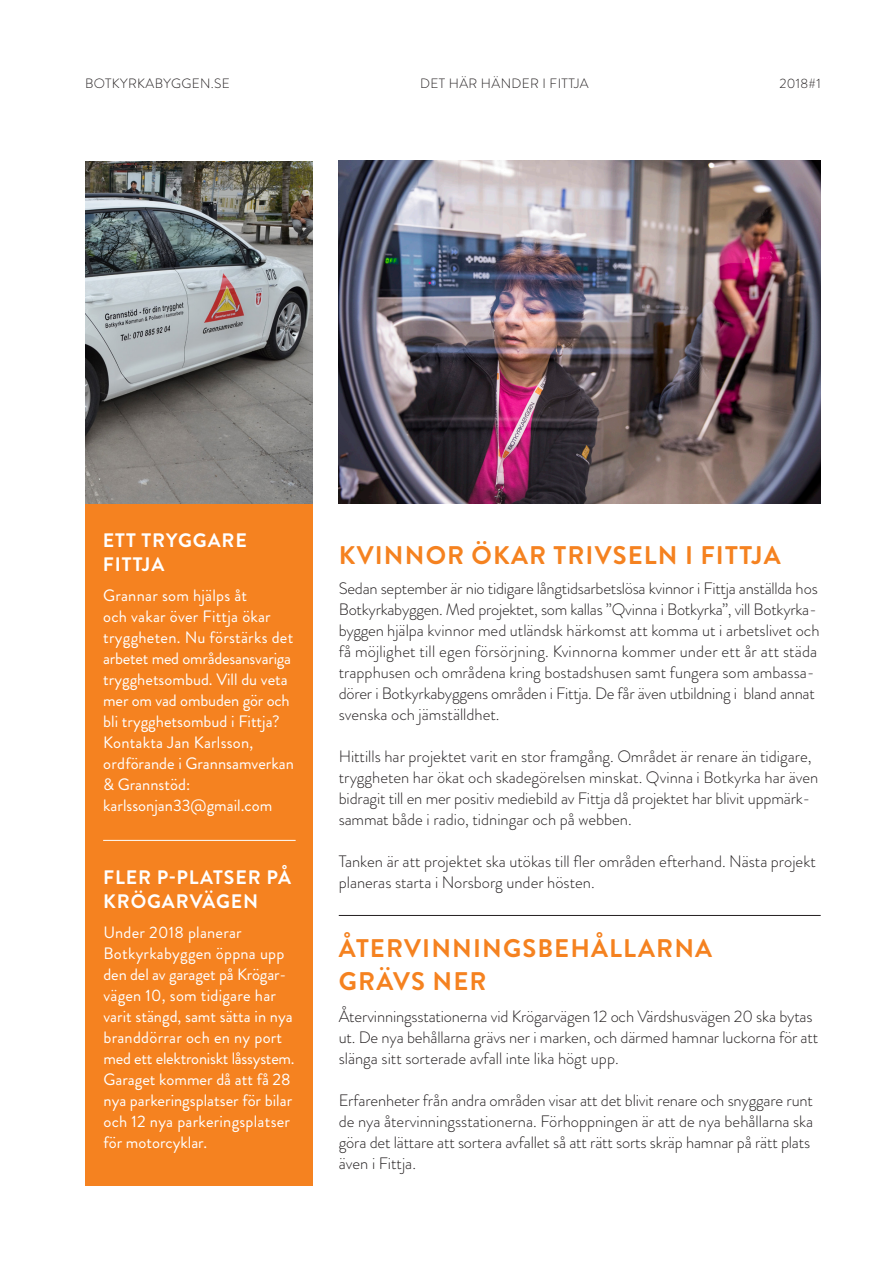
<style>
.page{position:relative;width:893px;height:1263px;background:#fff}
.page>*{position:absolute;margin:0;border:0;box-sizing:border-box;transform-origin:0 0}
.Större_rubrik{font:700 25.5px/33px "Brandon Grotesque";letter-spacing:.045em;color:#f58220}
.Rubrik{font:700 19.5px/24px "Brandon Grotesque";letter-spacing:.045em;color:#fff}
.Brödtext{font:300 16.5px/21px "Brandon Grotesque";letter-spacing:-.005em;color:#231f20}
.Brödtext-2{font:16.5px/21px "Brandon Grotesque";color:#fff}
.t1{font:300 13.5px "Brandon Grotesque";letter-spacing:.025em;color:#231f20}
</style>
<div class="page">
<div style="left:85px;top:504px;width:227px;height:682px;background:#f58220"></div>
<hr style="left:339px;top:915px;width:482px;height:1px;background:#231f20">
<hr style="left:103px;top:840px;width:193px;height:1px;background:#fff">
<img style="left:339px;top:161px;width:482px;height:343px">
<img style="left:85px;top:162px;width:228px;height:342px">
<p class="t1" style="left:85px;top:74px;width:146px">BOTKYRKABYGGEN.SE</p>
<p class="t1" style="left:420px;top:74px;width:170px">DET HÄR HÄNDER I FITTJA</p>
<p class="t1" style="left:779px;top:74px;width:43px">2018#1</p>
<p class="Rubrik" style="left:103px;top:529px;width:145px">ETT TRYGGARE<br>FITTJA</p>
<p class="Brödtext-2" style="left:103px;top:585px;width:192px">Grannar som hjälps åt<br>och vakar över Fittja ökar tryggheten. Nu förstärks det arbetet med områdesansvariga trygghetsombud. Vill du veta mer om vad ombuden gör och bli trygghetsombud i Fittja?<br>Kontakta Jan Karlsson, ordförande i Grannsamverkan &amp; Grannstöd: karlssonjan33@gmail.com</p>
<p class="Rubrik" style="left:103px;top:865px;width:189px">FLER P-PLATSER PÅ<br>KRÖGARVÄGEN</p>
<p class="Brödtext-2" style="left:104px;top:922px;width:193px">Under 2018 planerar<br>Botkyrkabyggen öppna upp den del av garaget på Krögar&shy;vägen 10, som tidigare har varit stängd, samt sätta in nya branddörrar och en ny port med ett elektroniskt låssystem.<br>Garaget kommer då att få 28 nya parkeringsplatser för bilar och 12 nya parkeringsplatser för motorcyklar.</p>
<p class="Större_rubrik" style="left:339px;top:539px;width:443px">KVINNOR ÖKAR TRIVSELN I FITTJA</p>
<p class="Brödtext" style="left:339px;top:578px;width:482px">Sedan september är nio tidigare långtidsarbetslösa kvinnor i Fittja anställda hos Botkyrkabyggen. Med projektet, som kallas ”Qvinna i Botkyrka”, vill Botkyrka&shy;byggen hjälpa kvinnor med utländsk härkomst att komma ut i arbetslivet och få möjlighet till egen försörjning. Kvinnorna kommer under ett år att städa trapphusen och områdena kring bostadshusen samt fungera som ambassa&shy;dörer i Botkyrkabyggens områden i Fittja. De får även utbildning i bland annat svenska och jämställdhet.</p>
<p class="Brödtext" style="left:339px;top:746px;width:481px">Hittills har projektet varit en stor framgång. Området är renare än tidigare, tryggheten har ökat och skadegörelsen minskat. Qvinna i Botkyrka har även bidragit till en mer positiv mediebild av Fittja då projektet har blivit uppmärk&shy;sammat både i radio, tidningar och på webben.</p>
<p class="Brödtext" style="left:339px;top:851px;width:479px">Tanken är att projektet ska utökas till fler områden efterhand. Nästa projekt planeras starta i Norsborg under hösten.</p>
<p class="Större_rubrik" style="left:339px;top:932px;width:375px">ÅTERVINNINGSBEHÅLLARNA<br>GRÄVS NER</p>
<p class="Brödtext" style="left:339px;top:1006px;width:481px">Återvinningsstationerna vid Krögarvägen 12 och Värdshusvägen 20 ska bytas ut. De nya behållarna grävs ner i marken, och därmed hamnar luckorna för att slänga sitt sorterade avfall inte lika högt upp.</p>
<p class="Brödtext" style="left:339px;top:1090px;width:476px">Erfarenheter från andra områden visar att det blivit renare och snyggare runt de nya återvinningsstationerna. Förhoppningen är att de nya behållarna ska göra det lättare att sortera avfallet så att rätt sorts skräp hamnar på rätt plats även i Fittja.</p>
</div>
